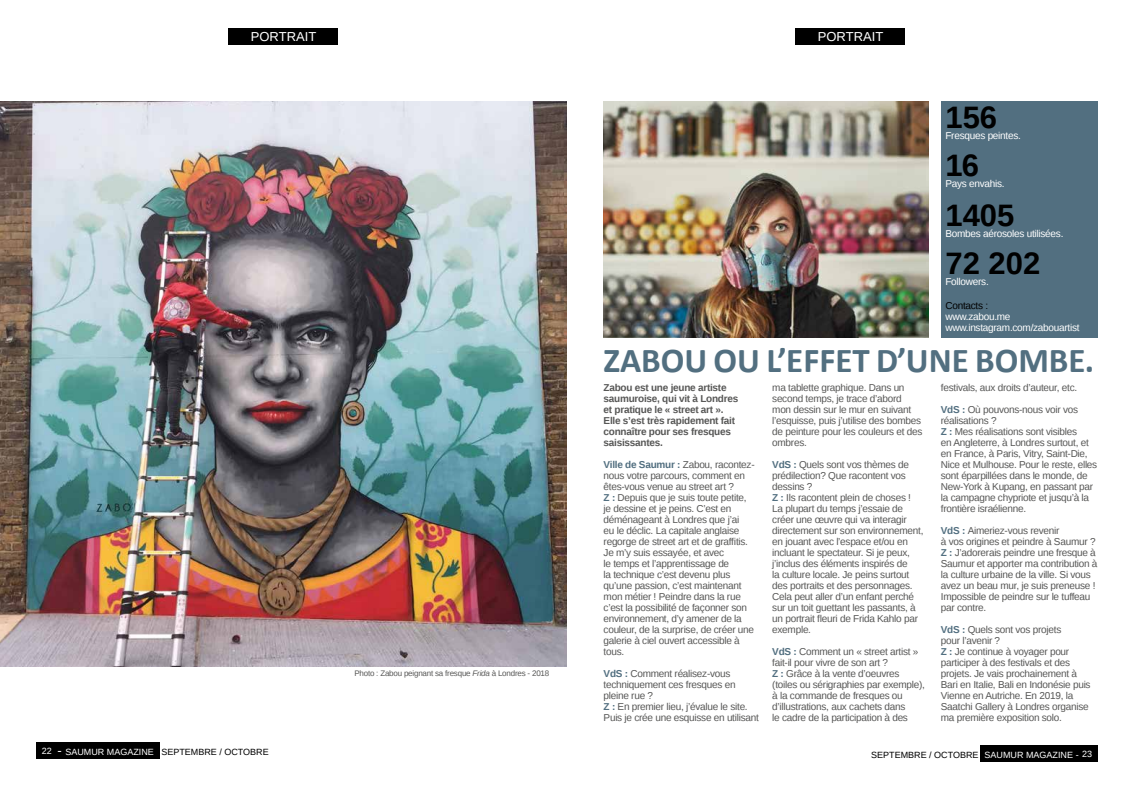
<style>
.page{position:relative;width:1134px;height:794px;background:#fff}
.page>*{position:absolute;margin:0;border:0;box-sizing:border-box;transform-origin:0 0}
.t1{font:700 35px "Calibri";color:#526f80}
.t2{font:700 31px "Liberation Sans";color:#000}
.t3{font:13px "Liberation Sans";color:#fff}
.t4{font:10px/11px "Liberation Sans";letter-spacing:-.025em;color:#575756}
.t5{font:700 10px/11px "Liberation Sans";letter-spacing:-.025em;color:#575756}
.t6{font:10px/11px "Liberation Sans";letter-spacing:-.025em;color:#fff}
.t7{font:10px "Liberation Sans";letter-spacing:-.025em;color:#000}
.t8{font:9px "Liberation Sans";color:#000}
.t9{font:9px "Liberation Sans";color:#fff}
.t10{font:8px "Liberation Sans";letter-spacing:-.025em;color:#575756}
.s1{font-style:italic}
.s2{font-weight:700;color:#526f80}
.s3{font-size:13px;color:#fff}
.s4{color:#fff}
</style>
<div class="page">
<div style="left:36px;top:742px;width:123px;height:16px;background:#000"></div>
<div style="left:980px;top:745px;width:118px;height:16px;background:#000"></div>
<div style="left:229px;top:28px;width:109px;height:16px;background:#000"></div>
<div style="left:796px;top:28px;width:109px;height:16px;background:#000"></div>
<img style="left:604px;top:102px;width:325px;height:235px">
<div style="left:941px;top:101px;width:156px;height:236px;background:#526f80"></div>
<img style="left:0;top:102px;width:567px;height:564px">
<h3 class="t3" style="left:251px;top:29px;width:67px">PORTRAIT</h3>
<p class="t10" style="left:354px;top:669px;width:196px">Photo : Zabou peignant sa fresque <span class="s1">Frida</span> à Londres - 2018</p>
<h3 class="t3" style="left:818px;top:29px;width:67px">PORTRAIT</h3>
<h2 class="t2" style="left:945px;top:96px;width:53px">156</h2>
<p class="t6" style="left:945px;top:130px;width:77px">Fresques peintes.</p>
<h2 class="t2" style="left:945px;top:144px;width:35px">16</h2>
<p class="t6" style="left:945px;top:178px;width:61px">Pays envahis.</p>
<h2 class="t2" style="left:945px;top:194px;width:70px">1405</h2>
<p class="t6" style="left:945px;top:228px;width:119px">Bombes aérosoles utilisées.</p>
<h2 class="t2" style="left:945px;top:242px;width:96px">72 202</h2>
<p class="t6" style="left:945px;top:276px;width:45px">Followers.</p>
<p class="t7" style="left:945px;top:300px;width:44px">Contacts :</p>
<p class="t6" style="left:945px;top:311px;width:136px">www.zabou.me www.instagram.com/zabouartist</p>
<h1 class="t1" style="left:604px;top:338px;width:492px">ZABOU OU L’EFFET D’UNE BOMBE.</h1>
<p class="t5" style="left:604px;top:382px;width:136px">Zabou est une jeune artiste saumuroise, qui vit à Londres et pratique le « street art ».<br>Elle s’est très rapidement fait connaître pour ses fresques saisissantes.</p>
<p class="t4" style="left:604px;top:459px;width:153px"><span class="s2">Ville de Saumur :</span> Zabou, racontez&shy;nous votre parcours, comment en êtes-vous venue au street art ?<br><span class="s2">Z :</span> Depuis que je suis toute petite, je dessine et je peins. C’est en déménageant à Londres que j’ai<br>eu le déclic. La capitale anglaise regorge de street art et de graffitis.<br>Je m’y suis essayée, et avec<br>le temps et l’apprentissage de<br>la technique c’est devenu plus qu’une passion, c’est maintenant mon métier ! Peindre dans la rue c’est la possibilité de façonner son environnement, d’y amener de la couleur, de la surprise, de créer une galerie à ciel ouvert accessible à tous.</p>
<p class="t4" style="left:604px;top:668px;width:157px"><span class="s2">VdS :</span> Comment réalisez-vous techniquement ces fresques en pleine rue ?<br><span class="s2">Z :</span> En premier lieu, j’évalue le site.<br>Puis je crée une esquisse en utilisant</p>
<p class="t4" style="left:772px;top:382px;width:152px">ma tablette graphique. Dans un second temps, je trace d’abord mon dessin sur le mur en suivant l’esquisse, puis j’utilise des bombes de peinture pour les couleurs et des ombres.</p>
<p class="t4" style="left:772px;top:459px;width:153px"><span class="s2">VdS :</span> Quels sont vos thèmes de prédilection? Que racontent vos dessins ?<br><span class="s2">Z :</span> Ils racontent plein de choses !<br>La plupart du temps j’essaie de créer une œuvre qui va interagir directement sur son environnement, en jouant avec l’espace et/ou en incluant le spectateur. Si je peux, j’inclus des éléments inspirés de<br>la culture locale. Je peins surtout des portraits et des personnages.<br>Cela peut aller d’un enfant perché sur un toit guettant les passants, à un portrait fleuri de Frida Kahlo par exemple.</p>
<p class="t4" style="left:772px;top:646px;width:154px"><span class="s2">VdS :</span> Comment un « street artist » fait-il pour vivre de son art ?<br><span class="s2">Z :</span> Grâce à la vente d’oeuvres (toiles ou sérigraphies par exemple), à la commande de fresques ou d’illustrations, aux cachets dans<br>le cadre de la participation à des</p>
<p class="t4" style="left:941px;top:382px;width:138px">festivals, aux droits d’auteur, etc.</p>
<p class="t4" style="left:941px;top:404px;width:158px"><span class="s2">VdS :</span> Où pouvons-nous voir vos réalisations ?<br><span class="s2">Z :</span> Mes réalisations sont visibles<br>en Angleterre, à Londres surtout, et en France, à Paris, Vitry, Saint-Die,<br>Nice et Mulhouse. Pour le reste, elles sont éparpillées dans le monde, de<br>New-York à Kupang, en passant par la campagne chypriote et jusqu’à la frontière israélienne.</p>
<p class="t4" style="left:941px;top:525px;width:158px"><span class="s2">VdS :</span> Aimeriez-vous revenir<br>à vos origines et peindre à Saumur ?<br><span class="s2">Z :</span> J’adorerais peindre une fresque à<br>Saumur et apporter ma contribution à la culture urbaine de la ville. Si vous avez un beau mur, je suis preneuse !<br>Impossible de peindre sur le tuffeau par contre.</p>
<p class="t4" style="left:941px;top:624px;width:151px"><span class="s2">VdS :</span> Quels sont vos projets<br>pour l’avenir ?<br><span class="s2">Z :</span> Je continue à voyager pour participer à des festivals et des projets. Je vais prochainement à<br>Bari en Italie, Bali en Indonésie puis<br>Vienne en Autriche. En 2019, la<br>Saatchi Gallery à Londres organise ma première exposition solo.</p>
<p class="t9" style="left:42px;top:746px;width:12px">22</p>
<p class="t8" style="left:57px;top:746px;width:213px"><span class="s3">-</span> <span class="s4">SAUMUR MAGAZINE</span> SEPTEMBRE / OCTOBRE</p>
<p class="t8" style="left:871px;top:749px;width:222px">SEPTEMBRE / OCTOBRE <span class="s4">SAUMUR MAGAZINE - 23</span></p>
</div>
